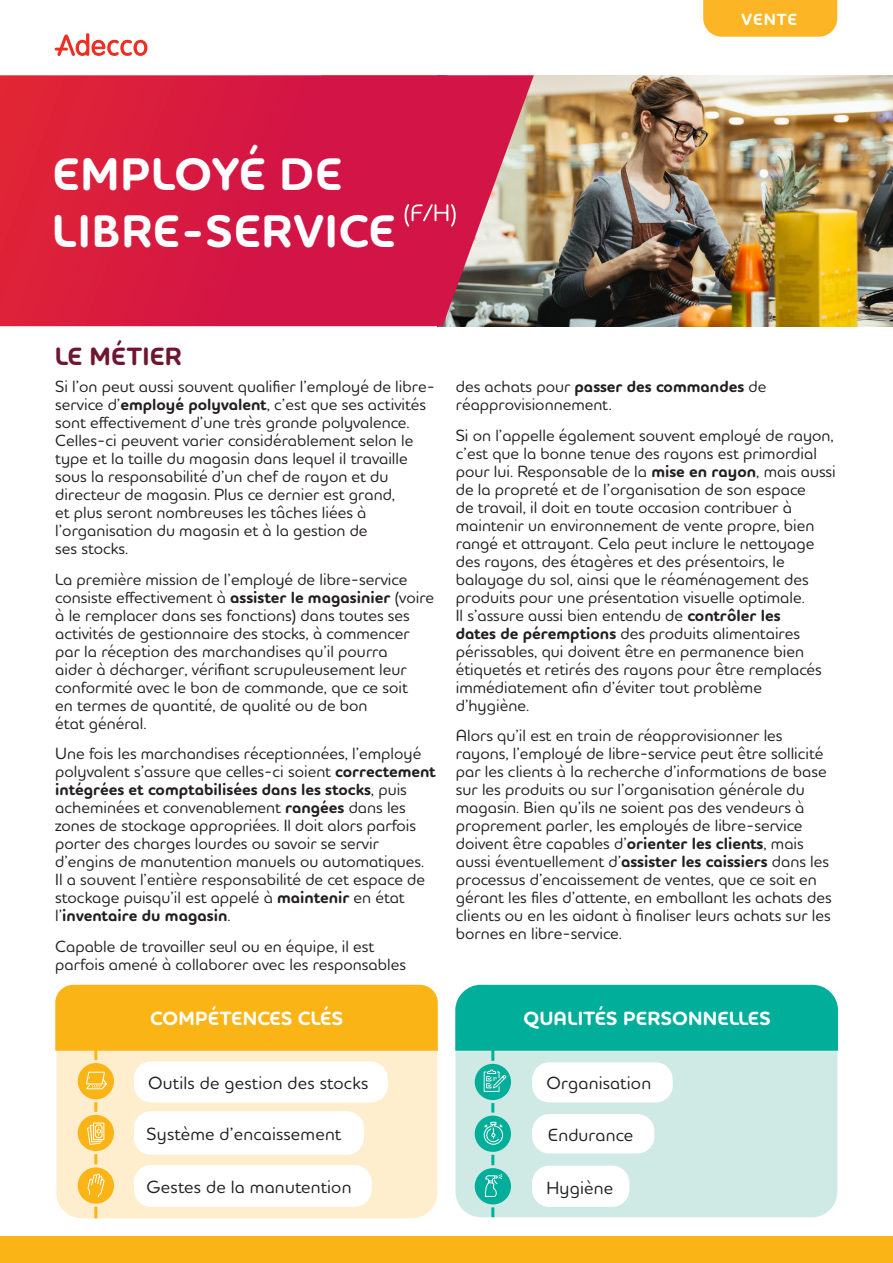
<style>
.page{position:relative;width:893px;height:1263px;background:#fff}
.page>*{position:absolute;margin:0;border:0;box-sizing:border-box;transform-origin:0 0}
.t1{font:700 46.5px/57.6px "Houschka Head";letter-spacing:.02em;color:#fff}
.t2{font:700 25.5px "Houschka Head";letter-spacing:.01em;color:#6f1530}
.t3{font:700 19.5px "Houschka Head";letter-spacing:.01em;color:#fff}
.t4{font:500 18px "Houschka Head";letter-spacing:.01em;color:#231f20}
.t5{font:500 16.5px/18px "Houschka Head";color:#231f20}
.t6{font:700 16.5px "Houschka Head";letter-spacing:.06em;color:#fff}
.s1{font-weight:700}
</style>
<div class="page">
<img style="left:534px;top:75px;width:359px;height:251px">
<svg style="left:0;top:75px;width:534px;height:251px;background:#d22548"></svg>
<div style="left:0;top:1236px;width:893px;height:27px;background:#fbb416"></div>
<div style="left:56px;top:985px;width:381px;height:233px;background:#feeece;border-radius:26px"></div>
<div style="left:55px;top:985px;width:383px;height:66px;background:#fbb416"></div>
<div style="left:455px;top:995px;width:382px;height:222px;background:#cfeae5;border-radius:26px"></div>
<div style="left:455px;top:985px;width:383px;height:66px;background:#00ae9a"></div>
<svg style="left:55px;top:33px;width:92px;height:23px"></svg>
<hr style="left:94px;top:1025px;width:3px;height:193px;background:#fbb416">
<hr style="left:491px;top:1041px;width:3px;height:176px;background:#00ae9a">
<div style="left:532px;top:1062px;width:141px;height:40px;background:#fff;border-radius:17px"></div>
<svg style="left:473px;top:1062px;width:39px;height:39px"></svg>
<div style="left:472px;top:1061px;width:42px;height:42px;border:3px solid #cfeae5;border-radius:50%"></div>
<div style="left:532px;top:1114px;width:122px;height:39px;background:#fff;border-radius:17px"></div>
<svg style="left:473px;top:1114px;width:39px;height:39px"></svg>
<div style="left:472px;top:1112px;width:42px;height:43px;border:3px solid #cfeae5;border-radius:50%"></div>
<div style="left:532px;top:1165px;width:97px;height:42px;background:#fff;border-radius:17px"></div>
<svg style="left:473px;top:1167px;width:39px;height:39px"></svg>
<div style="left:472px;top:1165px;width:42px;height:42px;border:3px solid #cfeae5;border-radius:50%"></div>
<svg style="left:405px;top:204px;width:51px;height:23px"></svg>
<div style="left:134px;top:1111px;width:230px;height:44px;background:#fff;border-radius:17px"></div>
<svg style="left:76px;top:1113px;width:39px;height:39px"></svg>
<div style="left:75px;top:1112px;width:42px;height:42px;border:3px solid #feeece;border-radius:50%"></div>
<div style="left:134px;top:1165px;width:238px;height:42px;background:#fff;border-radius:17px"></div>
<svg style="left:76px;top:1166px;width:39px;height:39px"></svg>
<div style="left:75px;top:1164px;width:42px;height:43px;border:3px solid #feeece;border-radius:50%"></div>
<div style="left:134px;top:1061px;width:254px;height:41px;background:#fff;border-radius:17px"></div>
<svg style="left:76px;top:1061px;width:39px;height:40px"></svg>
<div style="left:75px;top:1060px;width:42px;height:42px;border:3px solid #feeece;border-radius:50%"></div>
<div style="left:703px;top:0;width:134px;height:37px;background:#fcb525"></div>
<svg style="left:483px;top:1069px;width:24px;height:23px"></svg>
<svg style="left:87px;top:1174px;width:18px;height:24px"></svg>
<svg style="left:483px;top:1121px;width:21px;height:24px"></svg>
<svg style="left:86px;top:1122px;width:19px;height:23px"></svg>
<svg style="left:484px;top:1174px;width:19px;height:23px"></svg>
<svg style="left:86px;top:1065px;width:21px;height:26px"></svg>
<p class="t6" style="left:741px;top:8px;width:57px">VENTE</p>
<p class="t1" style="left:53px;top:146px;width:344px">EMPLOYÉ DE<br>LIBRE-SERVICE</p>
<p class="t2" style="left:55px;top:340px;width:128px">LE MÉTIER</p>
<p class="t5" style="left:55px;top:377px;width:381px">Si l’on peut aussi souvent qualifier l’employé de libre&shy;service d’<span class="s1">employé polyvalent</span>, c’est que ses activités sont effectivement d’une très grande polyvalence.<br>Celles-ci peuvent varier considérablement selon le type et la taille du magasin dans lequel il travaille sous la responsabilité d’un chef de rayon et du directeur de magasin. Plus ce dernier est grand,<br>et plus seront nombreuses les tâches liées à l’organisation du magasin et à la gestion de</p>
<p class="t5" style="left:55px;top:539px;width:74px">ses stocks.</p>
<p class="t5" style="left:55px;top:569px;width:380px">La première mission de l’employé de libre-service consiste effectivement à <span class="s1">assister le magasinier</span> (voire à le remplacer dans ses fonctions) dans toutes ses activités de gestionnaire des stocks, à commencer par la réception des marchandises qu’il pourra<br>aider à décharger, vérifiant scrupuleusement leur conformité avec le bon de commande, que ce soit</p>
<p class="t5" style="left:55px;top:695px;width:314px">en termes de quantité, de qualité ou de bon</p>
<p class="t5" style="left:55px;top:713px;width:93px">état général.</p>
<p class="t5" style="left:55px;top:744px;width:382px">Une fois les marchandises réceptionnées, l’employé polyvalent s’assure que celles-ci soient <span class="s1">correctement intégrées et comptabilisées dans les stocks</span>, puis acheminées et convenablement <span class="s1">rangées</span> dans les zones de stockage appropriées. Il doit alors parfois porter des charges lourdes ou savoir se servir d’engins de manutention manuels ou automatiques.</p>
<p class="t5" style="left:55px;top:870px;width:371px">Il a souvent l’entière responsabilité de cet espace de stockage puisqu’il est appelé à <span class="s1">maintenir</span> en état l’<span class="s1">inventaire du magasin</span>.</p>
<p class="t5" style="left:55px;top:937px;width:352px">Capable de travailler seul ou en équipe, il est parfois amené à collaborer avec les responsables</p>
<p class="t5" style="left:456px;top:377px;width:312px">des achats pour <span class="s1">passer des commandes</span> de réapprovisionnement.</p>
<p class="t5" style="left:456px;top:425px;width:382px">Si on l’appelle également souvent employé de rayon, c’est que la bonne tenue des rayons est primordial pour lui. Responsable de la <span class="s1">mise en rayon</span>, mais aussi de la propreté et de l’organisation de son espace<br>de travail, il doit en toute occasion contribuer à maintenir un environnement de vente propre, bien rangé et attrayant. Cela peut inclure le nettoyage des rayons, des étagères et des présentoirs, le balayage du sol, ainsi que le réaménagement des produits pour une présentation visuelle optimale.<br>Il s’assure aussi bien entendu de <span class="s1">contrôler les<br>dates de péremptions</span> des produits alimentaires périssables, qui doivent être en permanence bien étiquetés et retirés des rayons pour être remplacés immédiatement afin d’éviter tout problème d’hygiène.</p>
<p class="t5" style="left:456px;top:726px;width:377px">Alors qu’il est en train de réapprovisionner les rayons, l’employé de libre-service peut être sollicité par les clients à la recherche d’informations de base sur les produits ou sur l’organisation générale du magasin. Bien qu’ils ne soient pas des vendeurs à proprement parler, les employés de libre-service doivent être capables d’<span class="s1">orienter les clients</span>, mais aussi éventuellement d’<span class="s1">assister les caissiers</span> dans les processus d’encaissement de ventes, que ce soit en gérant les files d’attente, en emballant les achats des clients ou en les aidant à finaliser leurs achats sur les bornes en libre-service.</p>
<p class="t3" style="left:150px;top:1006px;width:194px">COMPÉTENCES CLÉS</p>
<p class="t3" style="left:523px;top:1006px;width:249px">QUALITÉS PERSONNELLES</p>
<p class="t4" style="left:148px;top:1071px;width:222px">Outils de gestion des stocks</p>
<p class="t4" style="left:147px;top:1122px;width:196px">Système d’encaissement</p>
<p class="t4" style="left:147px;top:1175px;width:206px">Gestes de la manutention</p>
<p class="t4" style="left:546px;top:1071px;width:106px">Organisation</p>
<p class="t4" style="left:548px;top:1123px;width:87px">Endurance</p>
<p class="t4" style="left:546px;top:1176px;width:68px">Hygiène</p>
</div>
